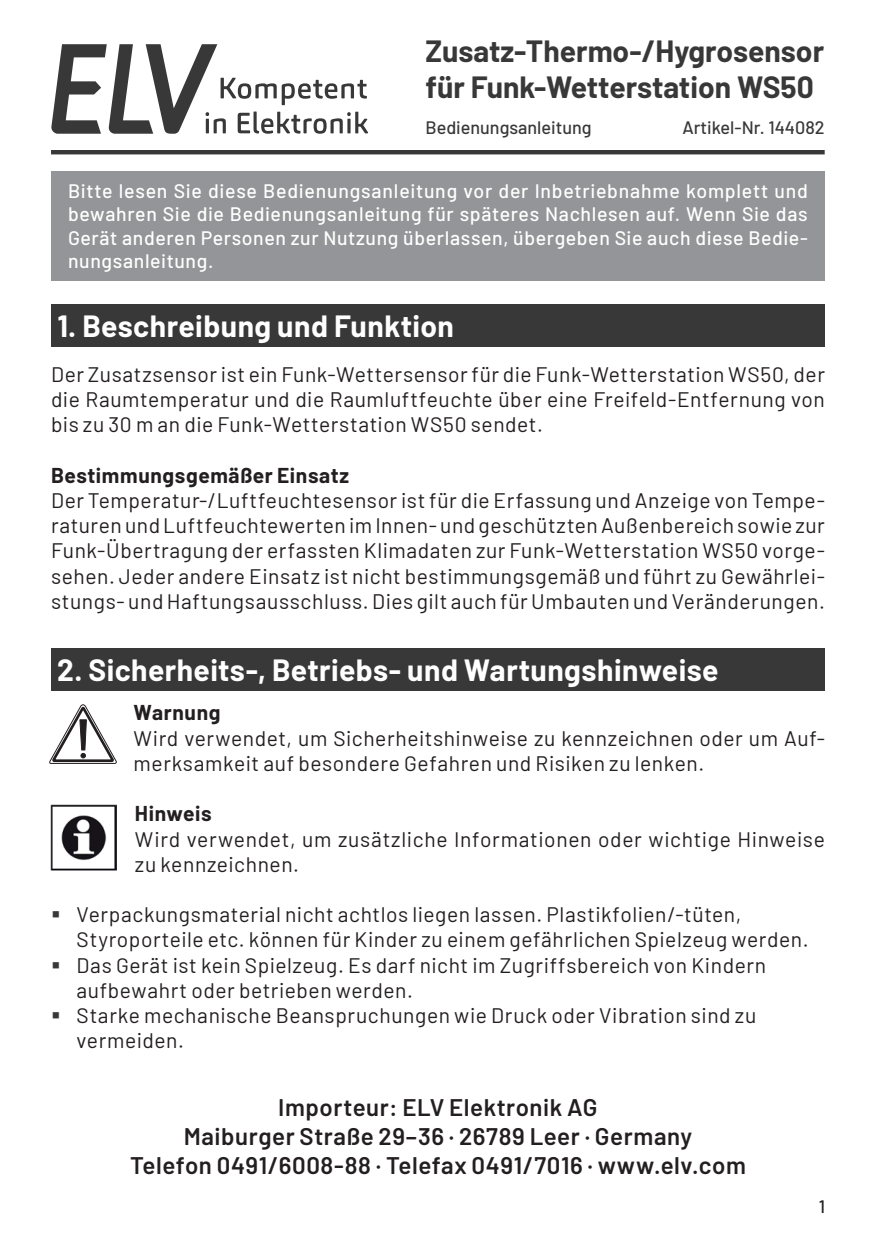
<style>
.page{position:relative;width:893px;height:1259px;background:#fff}
.page>*{position:absolute;margin:0;border:0;box-sizing:border-box;transform-origin:0 0}
.t1{font:700 30px "Barlow";letter-spacing:.015em;color:#fff}
.t2{font:700 30px/36px "Barlow";color:#383839}
.t3{font:600 24px/28.8px "Barlow";letter-spacing:.025em;color:#231f20;text-align:center}
.t4{font:21px/25.2px "Barlow";letter-spacing:.025em;color:#231f20}
.t5{font:700 21px "Barlow";letter-spacing:.03em;color:#231f20}
.t6{font:500 19.5px/23.4px "Barlow";letter-spacing:.03em;color:#fff;text-align:justify}
.t7{font:500 18px "Barlow";color:#383839}
.t8{font:500 18px "Barlow";color:#231f20}
</style>
<div class="page">
<div style="left:51px;top:172px;width:774px;height:109px;background:#939598"></div>
<svg style="left:49px;top:704px;width:68px;height:60px"></svg>
<img style="left:50px;top:804px;width:67px;height:66px">
<svg style="left:51px;top:44px;width:317px;height:90px"></svg>
<hr style="left:51px;top:150px;width:774px;height:4px;background:#383839">
<div style="left:51px;top:304px;width:774px;height:42px;background:#383839"></div>
<div style="left:51px;top:648px;width:773px;height:42px;background:#383839"></div>
<h1 class="t2" style="left:425px;top:31px;width:400px">Zusatz-Thermo-/Hygrosensor für Funk-Wetterstation WS50</h1>
<p class="t7" style="left:425px;top:114px;width:168px">Bedienungsanleitung</p>
<p class="t7" style="left:682px;top:114px;width:144px">Artikel-Nr. 144082</p>
<p class="t6" style="left:68px;top:178px;width:741px">Bitte lesen Sie diese Bedienungsanleitung vor der Inbetriebnahme komplett und bewahren Sie die Bedienungsanleitung für späteres Nachlesen auf. Wenn Sie das Gerät anderen Personen zur Nutzung überlassen, übergeben Sie auch diese Bedie&shy;nungsanleitung.</p>
<h1 class="t1" style="left:57px;top:304px;width:398px">1. Beschreibung und Funktion</h1>
<p class="t4" style="left:51px;top:360px;width:775px;text-align:justify">Der Zusatzsensor ist ein Funk-Wettersensor für die Funk-Wetterstation WS50, der die Raumtemperatur und die Raumluftfeuchte über eine Freifeld-Entfernung von bis zu 30 m an die Funk-Wetterstation WS50 sendet.</p>
<p class="t5" style="left:51px;top:460px;width:299px">Bestimmungsgemäßer Einsatz</p>
<p class="t4" style="left:51px;top:486px;width:775px;text-align:justify">Der Temperatur-/Luftfeuchtesensor ist für die Erfassung und Anzeige von Tempe&shy;raturen und Luftfeuchtewerten im Innen- und geschützten Außenbereich sowie zur Funk-Übertragung der erfassten Klimadaten zur Funk-Wetterstation WS50 vorge&shy;sehen. Jeder andere Einsatz ist nicht bestimmungsgemäß und führt zu Gewährlei&shy;stungs- und Haftungsausschluss. Dies gilt auch für Umbauten und Veränderungen.</p>
<h1 class="t1" style="left:57px;top:648px;width:663px">2. Sicherheits-, Betriebs- und Wartungshinweise</h1>
<p class="t5" style="left:134px;top:697px;width:88px">Warnung</p>
<p class="t4" style="left:134px;top:724px;width:693px">Wird verwendet, um Sicherheitshinweise zu kennzeichnen oder um Auf&shy;merksamkeit auf besondere Gefahren und Risiken zu lenken.</p>
<p class="t5" style="left:135px;top:798px;width:78px">Hinweis</p>
<p class="t4" style="left:135px;top:824px;width:691px">Wird verwendet, um zusätzliche Informationen oder wichtige Hinweise zu kennzeichnen.</p>
<p class="t4" style="left:77px;top:900px;width:734px">Verpackungsmaterial nicht achtlos liegen lassen. Plastikfolien/-tüten, Styroporteile etc. können für Kinder zu einem gefährlichen Spielzeug werden.<br>Das Gerät ist kein Spielzeug. Es darf nicht im Zugriffsbereich von Kindern aufbewahrt oder betrieben werden.<br>Starke mechanische Beanspruchungen wie Druck oder Vibration sind zu vermeiden.</p>
<p class="t3" style="left:130px;top:1091px;width:617px">Importeur: ELV Elektronik AG<br>Maiburger Straße 29–36 · 26789 Leer · Germany<br>Telefon 0491/6008-88 · Telefax 0491/7016 · www.elv.com</p>
<p class="t8" style="left:819px;top:1193px;width:8px">1</p>
</div>
